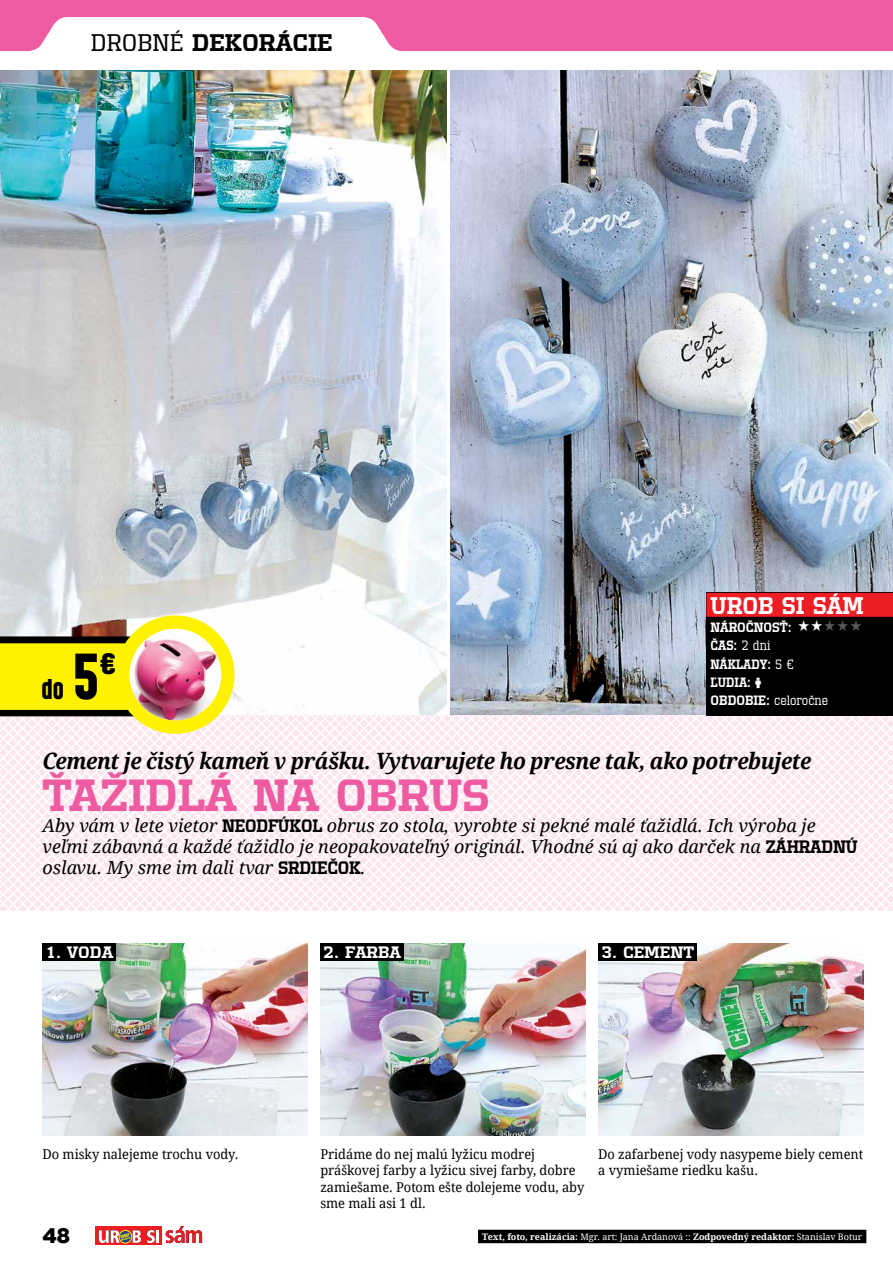
<style>
.page{position:relative;width:893px;height:1263px;background:#fff}
.page>*{position:absolute;margin:0;border:0;box-sizing:border-box;transform-origin:0 0}
.t1{font:64.8px "Header 14";color:#000}
.t2{font:700 45px "Defender 32";color:#ef5ba1;scale:1.1 1}
.t3{font:28.5px "Header 14";color:#000}
.t4{font:700 24px "Defender 32";color:#000;scale:1.1 1}
.t5{font:700 24px "Defender 32";color:#fff}
.t6{font:italic 700 22.5px "Droid Serif";letter-spacing:-.02em;color:#000;scale:.93 1}
.t7{font:900 21px "Gotham";color:#000}
.t8{font:italic 18px/21px "Droid Serif";color:#000}
.t9{font:700 16.5px "Defender 32";color:#fff;scale:1.1 1}
.t10{font:13.5px/16.5px "Droid Serif";color:#000;scale:.95 1}
.t11{font:700 13.5px/18.3px "Defender 32";color:#fff;scale:.95 1}
.t12{font:700 13.5px "Defender 32";color:#fff}
.t13{font:13.5px "Defender 32";color:#fff;scale:.95 1}
.t14{font:700 9px "Droid Serif";color:#fff}
.s1{font-weight:400}
.s2{font-family:"Swish Buttons";font-weight:400;font-size:10.5px}
.s3{font-weight:700}
.s4{font-family:"Defender 32";font-weight:700;font-style:normal}
</style>
<div class="page">
<svg style="left:166px;top:1226px;width:36px;height:17px"></svg>
<div style="left:96px;top:1226px;width:66px;height:18px;background:#ed1d24"></div>
<svg style="left:147px;top:1230px;width:12px;height:13px"></svg>
<svg style="left:99px;top:1230px;width:42px;height:13px"></svg>
<img style="left:0;top:70px;width:446px;height:645px">
<img style="left:451px;top:70px;width:442px;height:645px">
<svg style="left:0;top:0;width:893px;height:51px;fill:#ef5ba1"></svg>
<svg style="left:856px;top:716px;width:20px;height:195px"></svg>
<svg style="left:837px;top:716px;width:19px;height:195px"></svg>
<svg style="left:817px;top:716px;width:20px;height:195px"></svg>
<svg style="left:798px;top:716px;width:19px;height:195px"></svg>
<svg style="left:778px;top:716px;width:20px;height:195px"></svg>
<svg style="left:759px;top:716px;width:19px;height:195px"></svg>
<svg style="left:739px;top:716px;width:20px;height:195px"></svg>
<svg style="left:720px;top:716px;width:19px;height:195px"></svg>
<svg style="left:700px;top:715px;width:20px;height:196px"></svg>
<svg style="left:681px;top:715px;width:19px;height:196px"></svg>
<svg style="left:661px;top:715px;width:20px;height:196px"></svg>
<svg style="left:642px;top:715px;width:19px;height:196px"></svg>
<svg style="left:622px;top:715px;width:20px;height:196px"></svg>
<svg style="left:603px;top:715px;width:19px;height:196px"></svg>
<svg style="left:583px;top:715px;width:20px;height:196px"></svg>
<svg style="left:564px;top:715px;width:19px;height:196px"></svg>
<svg style="left:544px;top:715px;width:20px;height:196px"></svg>
<svg style="left:525px;top:715px;width:19px;height:196px"></svg>
<svg style="left:505px;top:715px;width:20px;height:196px"></svg>
<svg style="left:486px;top:715px;width:19px;height:196px"></svg>
<svg style="left:466px;top:715px;width:20px;height:196px"></svg>
<svg style="left:447px;top:715px;width:19px;height:196px"></svg>
<svg style="left:427px;top:715px;width:20px;height:196px"></svg>
<svg style="left:408px;top:715px;width:19px;height:196px"></svg>
<svg style="left:388px;top:715px;width:20px;height:196px"></svg>
<svg style="left:369px;top:715px;width:19px;height:196px"></svg>
<svg style="left:349px;top:715px;width:20px;height:196px"></svg>
<svg style="left:330px;top:715px;width:19px;height:196px"></svg>
<svg style="left:310px;top:715px;width:20px;height:196px"></svg>
<svg style="left:291px;top:715px;width:19px;height:196px"></svg>
<svg style="left:271px;top:715px;width:20px;height:196px"></svg>
<svg style="left:252px;top:715px;width:19px;height:196px"></svg>
<svg style="left:235px;top:715px;width:17px;height:196px"></svg>
<div style="left:478px;top:1230px;width:388px;height:13px;background:#000"></div>
<img style="left:43px;top:944px;width:265px;height:191px">
<img style="left:320px;top:944px;width:265px;height:191px">
<img style="left:598px;top:944px;width:265px;height:191px">
<div style="left:598px;top:944px;width:99px;height:17px;background:#000"></div>
<div style="left:43px;top:944px;width:73px;height:17px;background:#000"></div>
<div style="left:320px;top:944px;width:84px;height:17px;background:#000"></div>
<div style="left:706px;top:593px;width:187px;height:123px;background:#000"></div>
<div style="left:706px;top:593px;width:187px;height:24px;background:#ed1d24"></div>
<svg style="left:0;top:615px;width:235px;height:296px"></svg>
<h3 class="t4" style="left:91px;top:29px;width:221px"><span class="s1">DROBNÉ</span> DEKORÁCIE</h3>
<h3 class="t3" style="left:42px;top:674px;width:24px">do</h3>
<h1 class="t1" style="left:73px;top:642px;width:44px">5<sup>€</sup></h1>
<h3 class="t5" style="left:711px;top:592px;width:17px">UROB</h3>
<h3 class="t5" style="left:782px;top:592px;width:49px">SI SÁM</h3>
<p class="t12" style="left:711px;top:620px;width:10px">NÁROČNOSŤ</p>
<p class="t12" style="left:788px;top:620px;width:5px">:</p>
<p class="t11" style="left:711px;top:637px;width:64px">ČAS : <span class="s1">2 dni<br></span>NÁKLAD</p>
<p class="t11" style="left:760px;top:655px;width:37px">Y: <span class="s1">5 €</span></p>
<p class="t11" style="left:711px;top:673px;width:17px">ĽUDIA</p>
<p class="t11" style="left:747px;top:673px;width:16px">: <span class="s2">u</span></p>
<p class="t12" style="left:711px;top:693px;width:9px">OBDOBIE</p>
<p class="t13" style="left:766px;top:693px;width:67px"><span class="s3">:</span> celoročne</p>
<h3 class="t6" style="left:43px;top:746px;width:828px">Cement je čistý kameň v prášku. Vytvarujete ho presne tak, ako potrebujete</h3>
<h2 class="t2" style="left:43px;top:770px;width:408px">ŤAŽIDLÁ NA OBRUS</h2>
<h3 class="t8" style="left:43px;top:815px;width:817px">Aby vám v lete vietor <span class="s4">NEODFÚKOL</span> obrus zo stola, vyrobte si pekné malé ťažidlá. Ich výroba je veľmi zábavná a každé ťažidlo je neopakovateľný originál. Vhodné sú aj ako darček na <span class="s4">ZÁHRADNÚ </span>oslavu. My sme im dali tvar <span class="s4">SRDIEČOK</span>.</h3>
<p class="t9" style="left:46px;top:943px;width:63px">1. VODA</p>
<p class="t9" style="left:323px;top:943px;width:72px">2. FARBA</p>
<p class="t9" style="left:601px;top:943px;width:86px">3. CEMENT</p>
<p class="t10" style="left:43px;top:1145px;width:208px">Do misky nalejeme trochu vody.</p>
<p class="t10" style="left:320px;top:1145px;width:279px">Pridáme do nej malú lyžicu modrej práškovej farby a lyžicu sivej farby, dobre zamiešame. Potom ešte dolejeme vodu, aby sme mali asi 1 dl.</p>
<p class="t10" style="left:598px;top:1145px;width:280px">Do zafarbenej vody nasypeme biely cement a vymiešame riedku kašu.</p>
<h3 class="t7" style="left:43px;top:1223px;width:29px">48</h3>
<p class="t14" style="left:482px;top:1231px;width:381px">Text, foto, realizácia: <span class="s1">Mgr. art: Jana Ardanová ::</span> Zodpovedný redaktor: <span class="s1">Stanislav Botur</span></p>
</div>
